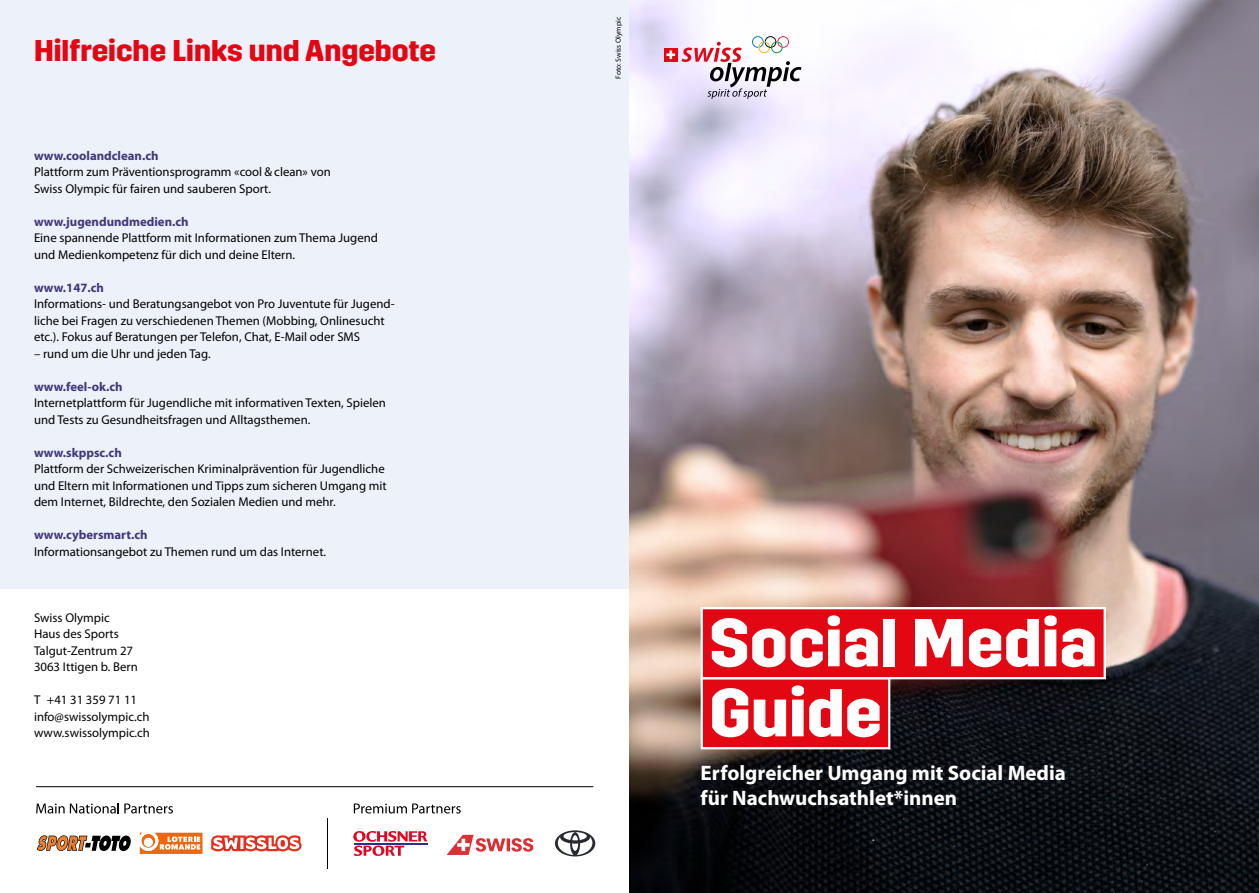
<style>
.page{position:relative;width:1259px;height:893px;background:#fff}
.page>*{position:absolute;margin:0;border:0;box-sizing:border-box;transform-origin:0 0}
.t1{font:700 67.5px "Trim";color:#fff}
.t2{font:700 30px "Trim";color:#e30613}
.t3{font:700 21px/25.2px "Myriad Pro";color:#fff}
.t4{font:12.75px/16.5px "Myriad Pro";color:#000}
.t5{font:700 12.75px "Myriad Pro";color:#41377a}
.t6{font:7.5px "Myriad Pro";color:#000}
</style>
<div class="page">
<div style="left:0;top:0;width:629px;height:589px;background:#ecf1fa"></div>
<img style="left:629px;top:0;width:630px;height:893px">
<svg style="left:699px;top:606px;width:408px;height:144px;background:#ac1620"></svg>
<div style="left:664px;top:48px;width:14px;height:14px;background:#e30613"></div>
<svg style="left:666px;top:50px;width:9px;height:9px"></svg>
<svg style="left:681px;top:36px;width:120px;height:63px"></svg>
<hr style="left:327px;top:818px;width:1px;height:50px;background:#000">
<svg style="left:139px;top:832px;width:64px;height:22px"></svg>
<svg style="left:140px;top:833px;width:62px;height:21px"></svg>
<svg style="left:37px;top:835px;width:94px;height:16px"></svg>
<svg style="left:211px;top:835px;width:90px;height:16px"></svg>
<svg style="left:353px;top:831px;width:74px;height:25px"></svg>
<svg style="left:446px;top:835px;width:87px;height:20px"></svg>
<svg style="left:555px;top:830px;width:40px;height:26px"></svg>
<svg style="left:36px;top:803px;width:137px;height:10px"></svg>
<svg style="left:354px;top:803px;width:107px;height:10px"></svg>
<hr style="left:36px;top:786px;width:557px;height:1px;background:#000">
<h2 class="t2" style="left:34px;top:33px;width:403px">Hilfreiche Links und Angebote</h2>
<p class="t5" style="left:34px;top:148px;width:126px">www.coolandclean.ch</p>
<p class="t4" style="left:34px;top:164px;width:298px">Plattform zum Präventionsprogramm «cool &amp; clean» von<br>Swiss Olympic für fairen und sauberen Sport.</p>
<p class="t5" style="left:34px;top:214px;width:156px">www.jugendundmedien.ch</p>
<p class="t4" style="left:34px;top:230px;width:345px">Eine spannende Plattform mit Informationen zum Thema Jugend und Medienkompetenz für dich und deine Eltern.</p>
<p class="t5" style="left:34px;top:280px;width:71px">www.147.ch</p>
<p class="t4" style="left:34px;top:296px;width:362px">Informations- und Beratungsangebot von Pro Juventute für Jugend&shy;liche bei Fragen zu verschiedenen Themen (Mobbing, Onlinesucht etc.). Fokus auf Beratungen per Telefon, Chat, E-Mail oder SMS</p>
<p class="t4" style="left:34px;top:345px;width:178px">– rund um die Uhr und jeden Tag.</p>
<p class="t5" style="left:34px;top:379px;width:90px">www.feel-ok.ch</p>
<p class="t4" style="left:34px;top:395px;width:353px">Internetplattform für Jugendliche mit informativen Texten, Spielen und Tests zu Gesundheitsfragen und Alltagsthemen.</p>
<p class="t5" style="left:34px;top:445px;width:89px">www.skppsc.ch</p>
<p class="t4" style="left:34px;top:461px;width:354px">Plattform der Schweizerischen Kriminalprävention für Jugendliche und Eltern mit Informationen und Tipps zum sicheren Umgang mit dem Internet, Bildrechte, den Sozialen Medien und mehr.</p>
<p class="t5" style="left:34px;top:528px;width:115px">www.cybersmart.ch</p>
<p class="t4" style="left:34px;top:543px;width:294px">Informationsangebot zu Themen rund um das Internet.</p>
<p class="t4" style="left:34px;top:609px;width:105px">Swiss Olympic<br>Haus des Sports<br>Talgut-Zentrum 27<br>3063 Ittigen b. Bern</p>
<p class="t4" style="left:34px;top:692px;width:118px">T +41 31 359 71 11 info@swissolympic.ch www.swissolympic.ch</p>
<p class="t6" style="left:614px;top:79px;width:63px;rotate:-90deg">Foto: Swiss Olympic</p>
<h1 class="t1" style="left:709px;top:604px;width:389px">Social Media</h1>
<h1 class="t1" style="left:709px;top:674px;width:174px">Guide</h1>
<h3 class="t3" style="left:700px;top:760px;width:367px">Erfolgreicher Umgang mit Social Media für Nachwuchsathlet*innen</h3>
</div>
